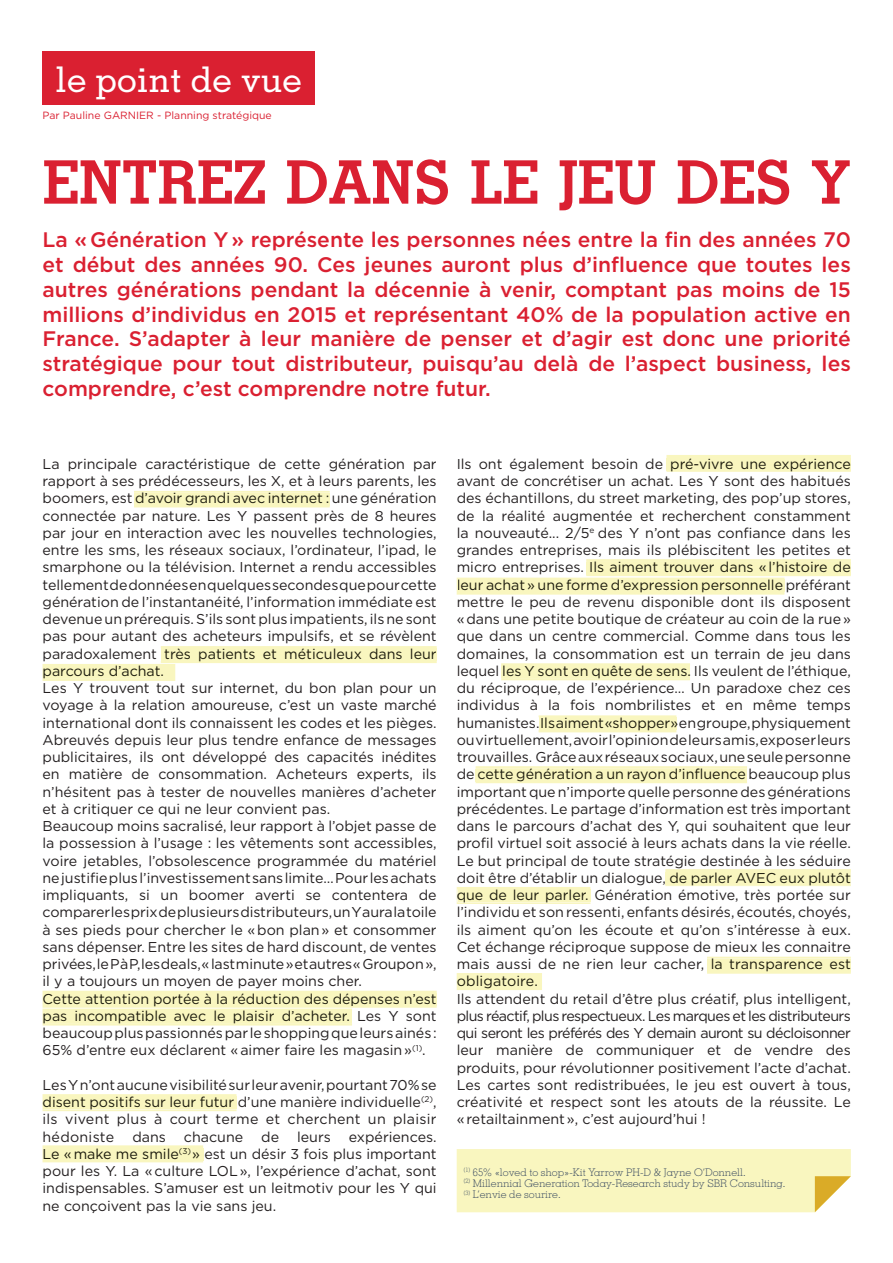
<style>
.page{position:relative;width:893px;height:1263px;background:#fff}
.page>*{position:absolute;margin:0;border:0;box-sizing:border-box;transform-origin:0 0}
.t1{font:700 60px "Memphis";letter-spacing:-.01em;color:#da2031}
.t2{font:500 35.4px "Memphis";color:#fff}
.t3{font:500 21px/24.8px "Gotham";color:#da2031;text-align:justify}
.t4{font:14.25px/17.2px "Gotham";color:#231f20;text-align:justify}
.t5{font:14.25px/17.2px "Gotham";color:#1d1c0e}
.t6{font:300 10.5px/11.2px "Memphis";color:#3e4e63}
.t7{font:10.5px "Gotham";color:#da2031}
.s1{color:#1d1c0e}
</style>
<div class="page">
<div style="left:456px;top:1149px;width:394px;height:63px;background:#f9f6bf"></div>
<hr style="left:134px;top:506px;width:196px;height:1px;background:#f9f6bf">
<hr style="left:134px;top:491px;width:196px;height:2px;background:#f9f6bf">
<div style="left:134px;top:493px;width:196px;height:13px;background:#f9f6bf"></div>
<svg style="left:666px;top:455px;width:184px;height:17px"></svg>
<div style="left:666px;top:458px;width:184px;height:13px;background:#f9f6bf"></div>
<hr style="left:586px;top:575px;width:264px;height:1px;background:#f9f6bf">
<hr style="left:586px;top:559px;width:264px;height:3px;background:#f9f6bf">
<div style="left:586px;top:562px;width:264px;height:13px;background:#f9f6bf"></div>
<svg style="left:456px;top:578px;width:328px;height:17px"></svg>
<div style="left:458px;top:579px;width:326px;height:13px;background:#f9f6bf"></div>
<hr style="left:501px;top:678px;width:189px;height:2px;background:#f9f6bf">
<hr style="left:501px;top:663px;width:189px;height:2px;background:#f9f6bf">
<div style="left:501px;top:665px;width:189px;height:13px;background:#f9f6bf"></div>
<hr style="left:538px;top:730px;width:138px;height:2px;background:#f9f6bf">
<hr style="left:538px;top:715px;width:138px;height:2px;background:#f9f6bf">
<div style="left:538px;top:717px;width:138px;height:13px;background:#f9f6bf"></div>
<hr style="left:475px;top:782px;width:272px;height:1px;background:#f9f6bf">
<hr style="left:475px;top:766px;width:272px;height:3px;background:#f9f6bf">
<div style="left:475px;top:769px;width:272px;height:13px;background:#f9f6bf"></div>
<svg style="left:665px;top:869px;width:185px;height:17px"></svg>
<div style="left:665px;top:872px;width:185px;height:13px;background:#f9f6bf"></div>
<svg style="left:456px;top:887px;width:134px;height:17px"></svg>
<div style="left:457px;top:890px;width:133px;height:12px;background:#f9f6bf"></div>
<svg style="left:707px;top:957px;width:143px;height:17px"></svg>
<div style="left:707px;top:959px;width:143px;height:12px;background:#f9f6bf"></div>
<svg style="left:456px;top:973px;width:86px;height:17px"></svg>
<div style="left:457px;top:976px;width:79px;height:13px;background:#f9f6bf"></div>
<svg style="left:43px;top:646px;width:393px;height:35px"></svg>
<div style="left:44px;top:665px;width:119px;height:13px;background:#f9f6bf"></div>
<svg style="left:43px;top:991px;width:393px;height:35px"></svg>
<div style="left:44px;top:1010px;width:308px;height:13px;background:#f9f6bf"></div>
<svg style="left:43px;top:1094px;width:193px;height:17px"></svg>
<div style="left:43px;top:1097px;width:193px;height:12px;background:#f9f6bf"></div>
<svg style="left:43px;top:1145px;width:160px;height:17px"></svg>
<div style="left:44px;top:1148px;width:134px;height:11px;background:#f9f6bf"></div>
<div style="left:179px;top:1148px;width:12px;height:7px;background:#f9f6bf"></div>
<div style="left:193px;top:1148px;width:10px;height:13px;background:#f9f6bf"></div>
<div style="left:43px;top:51px;width:272px;height:53px;background:#da2031"></div>
<h2 class="t2" style="left:55px;top:66px;width:248px">le point de vue</h2>
<p class="t7" style="left:43px;top:110px;width:231px">Par Pauline GARNIER - Planning stratégique</p>
<h1 class="t1" style="left:43px;top:160px;width:809px">ENTREZ DANS LE JEU DES Y</h1>
<p class="t3" style="left:43px;top:229px;width:809px">La «-Génération Y-» représente les personnes nées entre la fin des années 70 et début des années 90. Ces jeunes auront plus d’influence que toutes les autres générations pendant la décennie à venir, comptant pas moins de 15 millions d’individus en 2015 et représentant 40% de la population active en France. S’adapter à leur manière de penser et d’agir est donc une priorité stratégique pour tout distributeur, puisqu’au delà de l’aspect business, les comprendre, c’est comprendre notre futur.</p>
<p class="t4" style="left:43px;top:456px;width:396px">La principale caractéristique de cette génération par rapport à ses prédécesseurs, les X, et à leurs parents, les boomers, est <span class="s1">d’avoir grandi avec internet :</span> une génération connectée par nature. Les Y passent près de 8 heures par jour en interaction avec les nouvelles technologies, entre les sms, les réseaux sociaux, l’ordinateur, l’ipad, le smarphone ou la télévision. Internet a rendu accessibles tellement de données en quelques secondes que pour cette génération de l’instantanéité, l’information immédiate est devenue un prérequis. S’ils sont plus impatients, ils ne sont pas pour autant des acheteurs impulsifs, et se révèlent paradoxalement</p>
<p class="t4" style="left:43px;top:680px;width:396px;text-align:left">Les Y trouvent tout sur internet, du bon plan pour un voyage à la relation amoureuse, c’est un vaste marché international dont ils connaissent les codes et les pièges.<br>Abreuvés depuis leur plus tendre enfance de messages publicitaires, ils ont développé des capacités inédites en matière de consommation. Acheteurs experts, ils n’hésitent pas à tester de nouvelles manières d’acheter et à critiquer ce qui ne leur convient pas.<br>Beaucoup moins sacralisé, leur rapport à l’objet passe de la possession à l’usage : les vêtements sont accessibles, voire jetables, l’obsolescence programmée du matériel ne justifie plus l’investissement sans limite… Pour les achats impliquants, si un boomer averti se contentera de comparer les prix de plusieurs distributeurs, un Y aura la toile à ses pieds pour chercher le «-bon plan-» et consommer sans dépenser. Entre les sites de hard discount, de ventes privées, le P à P, les deals, «-last minute-» et autres «-Groupon-», il y a toujours un moyen de payer moins cher.</p>
<p class="t4" style="left:43px;top:1008px;width:395px;text-indent:314px">Les Y sont beaucoup plus passionnés par le shopping que leurs ainés :<br>65% d’entre eux déclarent «-aimer faire les magasin-»<sup>(1)</sup>.</p>
<p class="t4" style="left:43px;top:1077px;width:395px">Les Y n’ont aucune visibilité sur leur avenir, pourtant 70% se <span class="s1">disent positifs sur leur futur</span> d’une manière individuelle<sup>(2)</sup>, ils vivent plus à court terme et cherchent un plaisir hédoniste</p>
<p class="t5" style="left:164px;top:646px;width:274px">très patients et méticuleux dans leur</p>
<p class="t5" style="left:43px;top:663px;width:123px">parcours d’achat.</p>
<p class="t5" style="left:43px;top:991px;width:395px">Cette attention portée à la réduction des dépenses n’est pas incompatible avec le plaisir d’acheter.</p>
<p class="t4" style="left:132px;top:1129px;width:35px">dans</p>
<p class="t4" style="left:184px;top:1129px;width:61px">chacune</p>
<p class="t4" style="left:261px;top:1129px;width:19px">de</p>
<p class="t4" style="left:297px;top:1129px;width:35px">leurs</p>
<p class="t4" style="left:349px;top:1129px;width:89px">expériences.</p>
<p class="t4" style="left:43px;top:1146px;width:395px;text-indent:149px"><sup>-</sup> est un désir 3 fois plus important pour les Y. La «-culture LOL-», l’expérience d’achat, sont indispensables. S’amuser est un leitmotiv pour les Y qui ne conçoivent pas la vie sans jeu.</p>
<p class="t5" style="left:43px;top:1146px;width:159px">Le «-make me smile<sup>(3)</sup>»</p>
<p class="t4" style="left:456px;top:456px;width:396px;text-align:left">Ils ont également besoin de<br>avant de concrétiser un achat. Les Y sont des habitués des échantillons, du street marketing, des pop’up stores, de la réalité augmentée et recherchent constamment la nouveauté... 2/5<sup>e</sup> des Y n’ont pas confiance dans les grandes entreprises, mais ils plébiscitent les petites et micro entreprises. <span class="s1">Ils aiment trouver dans «-l’histoire de leur achat-» une forme d’expression personnelle</span> préférant mettre le peu de revenu disponible dont ils disposent «-dans une petite boutique de créateur au coin de la rue-» que dans un centre commercial. Comme dans tous les domaines, la consommation est un terrain de jeu dans lequel <span class="s1">les Y sont en quête de sens.</span> Ils veulent de l’éthique, du réciproque, de l’expérience… Un paradoxe chez ces individus à la fois nombrilistes et en même temps humanistes.<span class="s1">Ils aiment «shopper»</span>en groupe, physiquement ou virtuellement, avoir l’opinion de leurs amis, exposer leurs trouvailles. Grâce aux réseaux sociaux, une seule personne de <span class="s1">cette génération a un rayon d’influence</span> beaucoup plus important que n’importe quelle personne des générations précédentes. Le partage d’information est très important dans le parcours d’achat des Y, qui souhaitent que leur profil virtuel soit associé à leurs achats dans la vie réelle.<br>Le but principal de toute stratégie destinée à les séduire doit être d’établir un dialogue, <span class="s1">de parler AVEC eux plutôt que de leur parler.</span> Génération émotive, très portée sur l’individu et son ressenti, enfants désirés, écoutés, choyés, ils aiment qu’on les écoute et qu’on s’intéresse à eux.<br>Cet échange réciproque suppose de mieux les connaitre mais aussi de ne rien leur cacher,</p>
<p class="t4" style="left:456px;top:991px;width:395px">Ils attendent du retail d’être plus créatif, plus intelligent, plus réactif, plus respectueux. Les marques et les distributeurs qui seront les préférés des Y demain auront su décloisonner leur manière de communiquer et de vendre des produits, pour révolutionner positivement l’acte d’achat.<br>Les cartes sont redistribuées, le jeu est ouvert à tous, créativité et respect sont les atouts de la réussite. Le «-retailtainment-», c’est aujourd’hui !</p>
<p class="t5" style="left:670px;top:456px;width:182px">pré-vivre une expérience</p>
<p class="t5" style="left:710px;top:956px;width:142px">la transparence est</p>
<p class="t5" style="left:456px;top:974px;width:83px">obligatoire.</p>
<p class="t6" style="left:463px;top:1167px;width:323px"><sup>(1)</sup> 65% «loved to shop»-Kit Yarrow PH-D &amp; Jayne O’Donnell.<br><sup>(2)</sup> Millennial Generation Today-Research study by SBR Consulting. <sup>(3)</sup> L’envie de sourire.</p>
</div>
